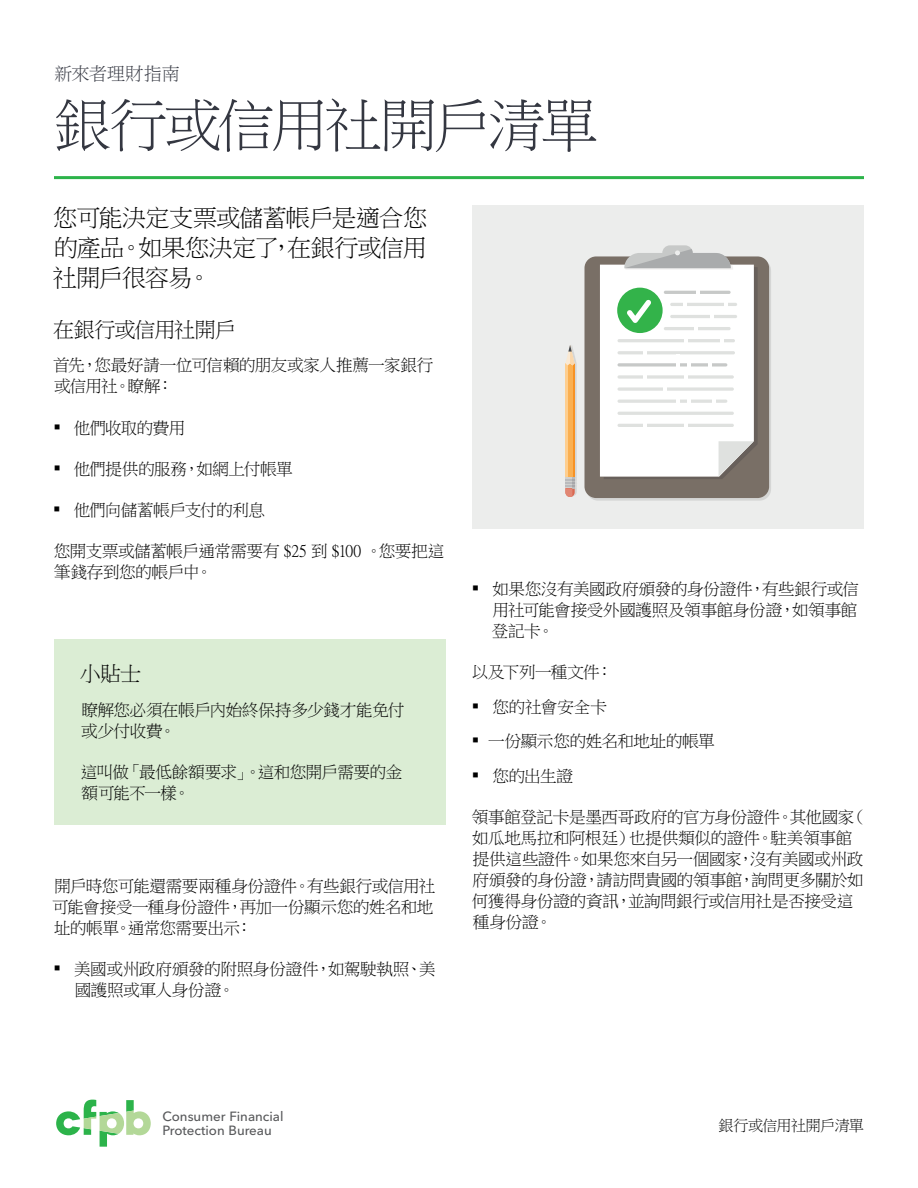
<style>
.page{position:relative;width:918px;height:1188px;background:#fff}
.page>*{position:absolute;margin:0;border:0;box-sizing:border-box;transform-origin:0 0}
.t1{font:57px "P Ming Li U";letter-spacing:-.055em;color:#343741}
.t2{font:24px/30px "P Ming Li U";letter-spacing:-.03em;color:#000;text-align:justify}
.t3{font:21px "P Ming Li U";letter-spacing:-.045em;color:#000}
.t4{font:18px "P Ming Li U";color:#343741}
.t5{font:16.5px/21px "P Ming Li U";letter-spacing:-.02em;color:#000}
.t6{font:16.5px "P Ming Li U";letter-spacing:-.04em;color:#000}
.t7{font:16.5px "P Ming Li U";color:#000}
.t8{font:15px "P Ming Li U";letter-spacing:-.04em;color:#000}
.t9{font:500 13.35px/13.5px "Avenir Next";color:#58595b}
</style>
<div class="page">
<div style="left:472px;top:206px;width:392px;height:324px;background:#ecedec"></div>
<svg style="left:56px;top:1100px;width:95px;height:47px"></svg>
<hr style="left:54px;top:176px;width:810px;height:3px;background:#2cb34a">
<div style="left:54px;top:640px;width:392px;height:185px;background:#dbedd4"></div>
<svg style="left:588px;top:263px;width:183px;height:238px"></svg>
<div style="left:585px;top:256px;width:184px;height:242px;background:#796f66;border-radius:12px"></div>
<svg style="left:600px;top:246px;width:158px;height:233px;background:#e5eae5"></svg>
<svg style="left:565px;top:345px;width:12px;height:152px;background:#eebc83"></svg>
<p class="t4" style="left:54px;top:65px;width:127px">新來者理財指南</p>
<h1 class="t1" style="left:54px;top:97px;width:545px">銀行或信用社開戶清單</h1>
<h2 class="t2" style="left:53px;top:203px;width:376px">您可能決定支票或儲蓄帳戶是適合您的產品。如果您決定了，在銀行或信用社開戶很容易。</h2>
<p class="t3" style="left:53px;top:319px;width:184px">在銀行或信用社開戶</p>
<p class="t5" style="left:53px;top:355px;width:382px">首先，您最好請一位可信賴的朋友或家人推薦一家銀行或信用社。瞭解：</p>
<p class="t6" style="left:53px;top:419px;width:133px">▪ 他們收取的費用</p>
<p class="t5" style="left:53px;top:458px;width:241px">▪ 他們提供的服務，如網上付帳單</p>
<p class="t5" style="left:53px;top:500px;width:213px">▪ 他們向儲蓄帳戶支付的利息</p>
<p class="t5" style="left:54px;top:541px;width:392px">您開支票或儲蓄帳戶通常需要有 $25 到 $100 。您要把這筆錢存到您的帳戶中。</p>
<p class="t3" style="left:80px;top:664px;width:63px">小貼士</p>
<p class="t5" style="left:81px;top:699px;width:325px">瞭解您必須在帳戶內始終保持多少錢才能免付或少付收費。</p>
<p class="t5" style="left:81px;top:762px;width:323px">這叫做「最低餘額要求」。這和您開戶需要的金額可能不一樣。</p>
<p class="t5" style="left:52px;top:875px;width:385px">開戶時您可能還需要兩種身份證件。有些銀行或信用社可能會接受一種身份證件，再加一份顯示您的姓名和地址的帳單。通常您需要出示：</p>
<p class="t5" style="left:75px;top:959px;width:363px;text-indent:-21px">▪ 美國或州政府頒發的附照身份證件，如駕駛執照、美國護照或軍人身份證。</p>
<p class="t5" style="left:492px;top:578px;width:369px;text-align:justify;text-indent:-20px">▪ 如果您沒有美國政府頒發的身份證件，有些銀行或信用社可能會接受外國護照及領事館身份證，如領事館登記卡。</p>
<p class="t5" style="left:472px;top:662px;width:143px">以及下列一種文件：</p>
<p class="t7" style="left:472px;top:698px;width:137px">▪ 您的社會安全卡</p>
<p class="t5" style="left:472px;top:731px;width:244px">▪ 一份顯示您的姓名和地址的帳單</p>
<p class="t5" style="left:472px;top:765px;width:103px">▪ 您的出生證</p>
<p class="t5" style="left:472px;top:806px;width:396px">領事館登記卡是墨西哥政府的官方身份證件。其他國家（如瓜地馬拉和阿根廷）也提供類似的證件。駐美領事館提供這些證件。如果您來自另一個國家，沒有美國或州政府頒發的身份證，請訪問貴國的領事館，詢問更多關於如何獲得身份證的資訊，並詢問銀行或信用社是否接受這種身份證。</p>
<p class="t9" style="left:163px;top:1109px;width:123px">Consumer Financial<br>Protection Bureau</p>
<p class="t8" style="left:719px;top:1118px;width:147px">銀行或信用社開戶清單</p>
</div>
